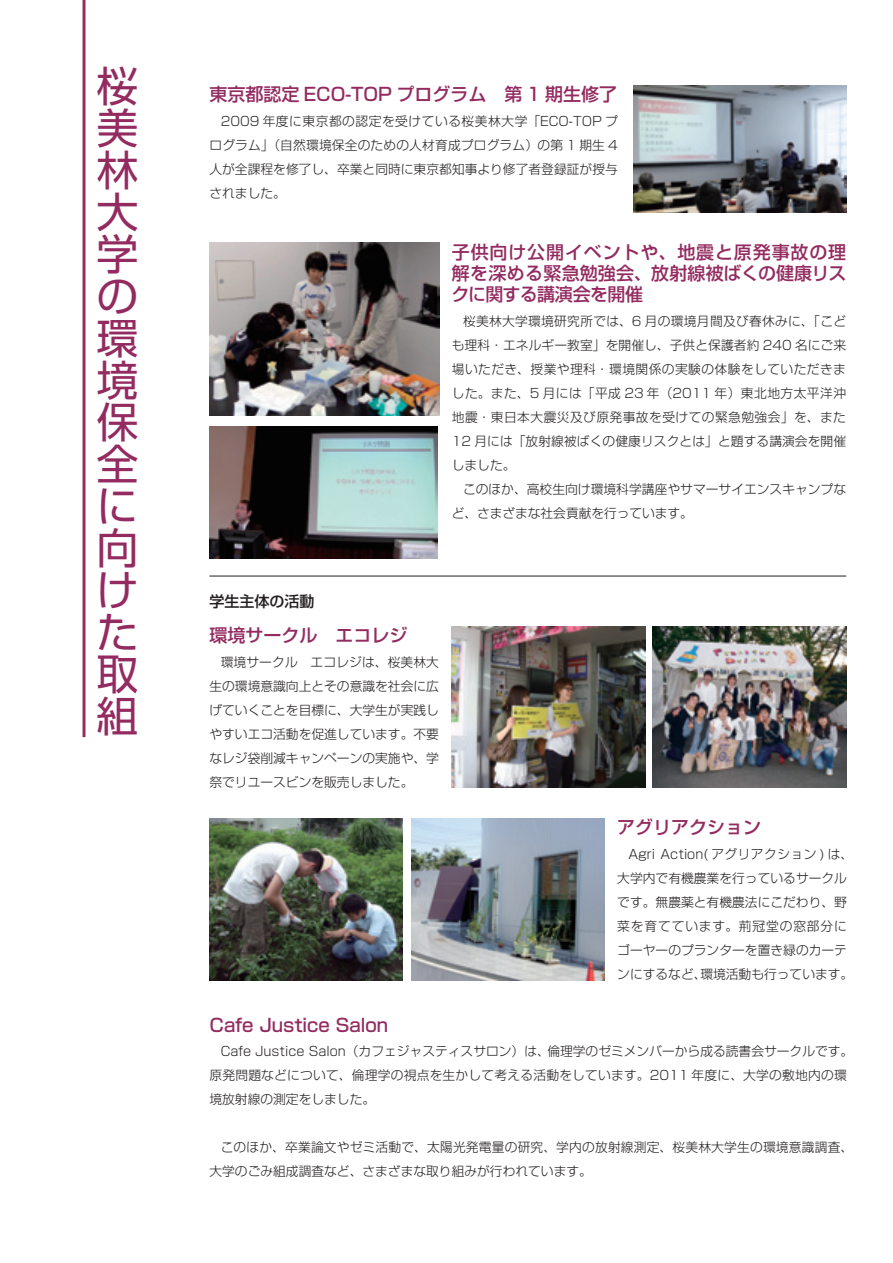
<style>
.page{position:relative;width:893px;height:1263px;background:#fff}
.page>*{position:absolute;margin:0;border:0;box-sizing:border-box;transform-origin:0 0}
.t1{font:42px/42px "Shin Go Pr 5";color:#932b60;text-align:justify}
.t2{font:500 18px/21px "Shin Go Pr 5";color:#932b60;text-align:justify}
.t3{font:500 15px "Shin Go Pr 5";color:#231f20}
.t4{font:300 12.75px/24px "Shin Go Pr 5";color:#231f20}
</style>
<div class="page">
<hr style="left:83px;top:0;width:3px;height:737px;background:#932b60">
<hr style="left:209px;top:576px;width:637px;height:1px;background:#231f20">
<img style="left:209px;top:242px;width:230px;height:173px">
<img style="left:209px;top:427px;width:228px;height:132px">
<img style="left:634px;top:85px;width:212px;height:128px">
<img style="left:653px;top:626px;width:193px;height:161px">
<img style="left:411px;top:819px;width:193px;height:161px">
<img style="left:452px;top:626px;width:193px;height:161px">
<img style="left:209px;top:819px;width:194px;height:161px">
<h1 class="t1" style="left:96px;top:61px;width:43px">桜美林大学の環境保全に向けた取組</h1>
<h2 class="t2" style="left:209px;top:82px;width:409px">東京都認定 ECO-TOP プログラム　第 1 期生修了</h2>
<p class="t4" style="left:209px;top:108px;width:410px;text-align:justify;text-indent:11px">2009 年度に東京都の認定を受けている桜美林大学「ECO-TOP プログラム」（自然環境保全のための人材育成プログラム）の第 1 期生 4人が全課程を修了し、卒業と同時に東京都知事より修了者登録証が授与されました。</p>
<h2 class="t2" style="left:451px;top:240px;width:397px">子供向け公開イベントや、地震と原発事故の理解を深める緊急勉強会、放射線被ばくの健康リスクに関する講演会を開催</h2>
<p class="t4" style="left:452px;top:308px;width:396px;text-align:justify;text-indent:11px">桜美林大学環境研究所では、6 月の環境月間及び春休みに、「こども理科・エネルギー教室」を開催し、子供と保護者約 240 名にご来場いただき、授業や理科・環境関係の実験の体験をしていただきました。また、5 月には「平成 23 年（2011 年）東北地方太平洋沖地震・東日本大震災及び原発事故を受けての緊急勉強会」を、また12 月には「放射線被ばくの健康リスクとは」と題する講演会を開催しました。</p>
<p class="t4" style="left:452px;top:476px;width:396px;text-indent:11px">このほか、高校生向け環境科学講座やサマーサイエンスキャンプなど、さまざまな社会貢献を行っています。</p>
<p class="t3" style="left:209px;top:588px;width:106px">学生主体の活動</p>
<h2 class="t2" style="left:209px;top:623px;width:199px">環境サークル　エコレジ</h2>
<p class="t4" style="left:209px;top:649px;width:231px;text-align:justify;text-indent:11px">環境サークル　エコレジは、桜美林大生の環境意識向上とその意識を社会に広げていくことを目標に、大学生が実践しやすいエコ活動を促進しています。不要なレジ袋削減キャンペーンの実施や、学祭でリユースビンを販売しました。</p>
<h2 class="t2" style="left:617px;top:815px;width:145px">アグリアクション</h2>
<p class="t4" style="left:617px;top:841px;width:238px;text-indent:11px">Agri Action( アグリアクション ) は、大学内で有機農業を行っているサークルです。無農薬と有機農法にこだわり、野菜を育てています。荊冠堂の窓部分にゴーヤーのプランターを置き緑のカーテンにするなど、環境活動も行っています。</p>
<h2 class="t2" style="left:209px;top:1012px;width:180px">Cafe Justice Salon</h2>
<p class="t4" style="left:209px;top:1038px;width:645px;text-indent:11px">Cafe Justice Salon（カフェジャスティスサロン）は、倫理学のゼミメンバーから成る読書会サークルです。原発問題などについて、倫理学の視点を生かして考える活動をしています。2011 年度に、大学の敷地内の環境放射線の測定をしました。</p>
<p class="t4" style="left:209px;top:1134px;width:645px;text-indent:11px">このほか、卒業論文やゼミ活動で、太陽光発電量の研究、学内の放射線測定、桜美林大学生の環境意識調査、大学のごみ組成調査など、さまざまな取り組みが行われています。</p>
</div>
